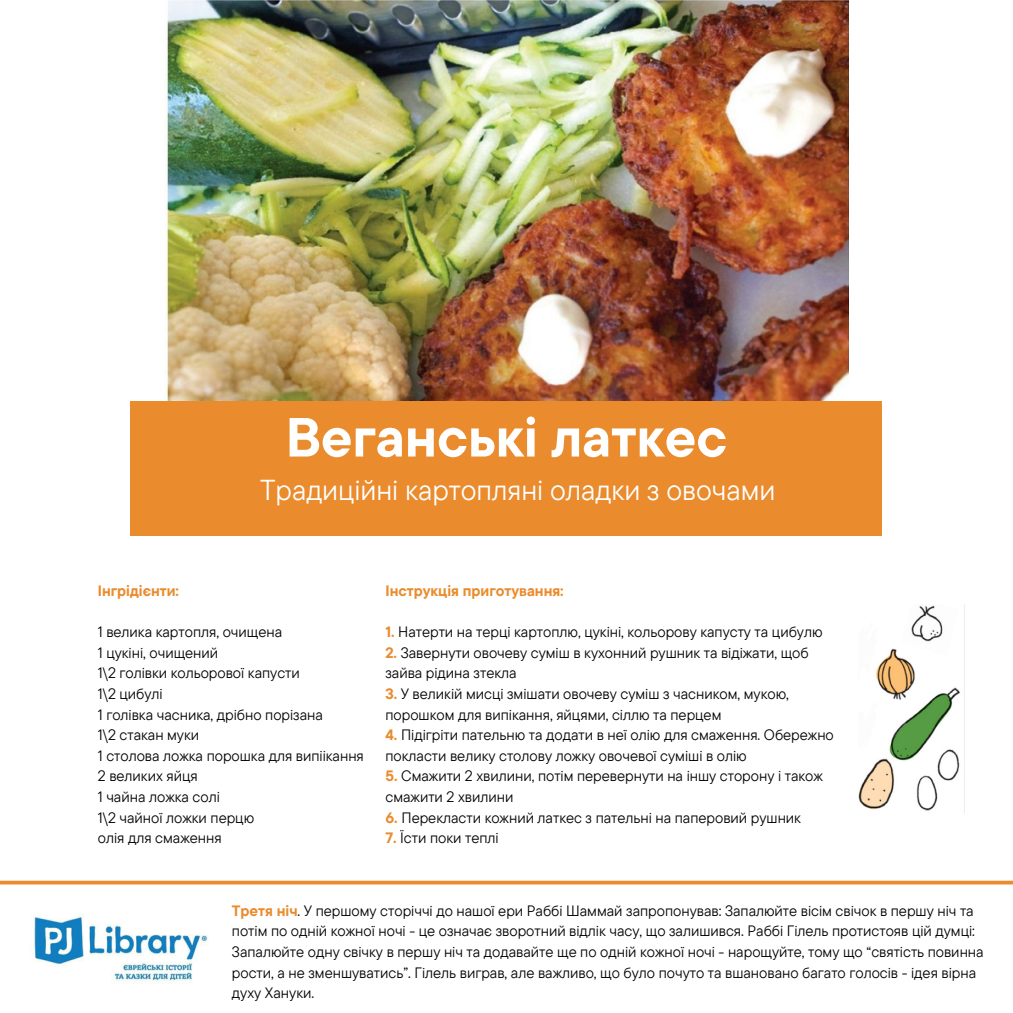
<style>
.page{position:relative;width:1013px;height:1013px;background:#fff}
.page>*{position:absolute;margin:0;border:0;box-sizing:border-box;transform-origin:0 0}
.t1{font:700 55px "TT Commons Pro";color:#fff}
.t2{font:28.75px "TT Commons Pro";color:#fff}
.t3{font:15px/20.6px "TT Commons Pro";color:#000}
.t4{font:700 15px "TT Commons Pro";color:#ea8b2d}
.s1{font-weight:700;color:#ea8b2d}
</style>
<div class="page">
<img style="left:165px;top:0;width:683px;height:401px">
<div style="left:131px;top:401px;width:751px;height:135px;background:#ea8b2d"></div>
<img style="left:859px;top:605px;width:101px;height:206px">
<img style="left:34px;top:913px;width:174px;height:71px">
<svg style="left:0;top:880px;width:1012px;height:4px;background:#eda053"></svg>
<p class="t1" style="left:286px;top:401px;width:443px">Веганські латкес</p>
<p class="t2" style="left:260px;top:471px;width:516px">Традиційні картопляні оладки з овочами</p>
<p class="t4" style="left:98px;top:580px;width:83px">Інгрідієнти:</p>
<p class="t3" style="left:98px;top:621px;width:186px">1 велика картопля, очищена</p>
<p class="t3" style="left:98px;top:641px;width:122px">1 цукіні, очищений</p>
<p class="t3" style="left:98px;top:662px;width:203px">1\2 голівки кольорової капусти</p>
<p class="t3" style="left:98px;top:683px;width:66px">1\2 цибулі</p>
<p class="t3" style="left:98px;top:703px;width:226px">1 голівка часника, дрібно порізана</p>
<p class="t3" style="left:98px;top:724px;width:103px">1\2 стакан муки</p>
<p class="t3" style="left:98px;top:745px;width:267px">1 столова ложка порошка для випіікання</p>
<p class="t3" style="left:98px;top:765px;width:101px">2 великих яйця</p>
<p class="t3" style="left:98px;top:786px;width:123px">1 чайна ложка солі</p>
<p class="t3" style="left:98px;top:806px;width:158px">1\2 чайної ложки перцю</p>
<p class="t3" style="left:98px;top:827px;width:125px">олія для смаження</p>
<p class="t4" style="left:385px;top:580px;width:180px">Інструкція приготування:</p>
<p class="t3" style="left:385px;top:621px;width:438px"><span class="s1">1.</span> Натерти на терці картоплю, цукіні, кольорову капусту та цибулю</p>
<p class="t3" style="left:385px;top:641px;width:424px"><span class="s1">2.</span> Завернути овочеву суміш в кухонний рушник та відіжати, щоб зайва рідина зтекла</p>
<p class="t3" style="left:385px;top:683px;width:405px"><span class="s1">3.</span> У великій мисці змішати овочеву суміш з часником, мукою, порошком для випікання, яйцями, сіллю та перцем</p>
<p class="t3" style="left:385px;top:724px;width:450px"><span class="s1">4.</span> Підігріти пательню та додати в неї олію для смаження. Обережно покласти велику столову ложку овочевої суміші в олію</p>
<p class="t3" style="left:385px;top:765px;width:439px"><span class="s1">5.</span> Смажити 2 хвилини, потім перевернути на іншу сторону і також смажити 2 хвилини</p>
<p class="t3" style="left:385px;top:806px;width:417px"><span class="s1">6.</span> Перекласти кожний латкес з пательні на паперовий рушник</p>
<p class="t3" style="left:385px;top:827px;width:115px"><span class="s1">7.</span> Їсти поки теплі</p>
<p class="t3" style="left:232px;top:899px;width:753px"><span class="s1">Третя ніч</span>. У першому сторіччі до нашої ери Раббі Шаммай запропонував: Запалюйте вісім свічок в першу ніч та потім по одній кожної ночі - це означає зворотний відлік часу, що залишився. Раббі Гілель протистояв цій думці:<br>Запалюйте одну свічку в першу ніч та додавайте ще по одній кожної ночі - нарощуйте, тому що “святість повинна рости, а не зменшуватись”. Гілель виграв, але важливо, що було почуто та вшановано багато голосів - ідея вірна духу Хануки.</p>
</div>
